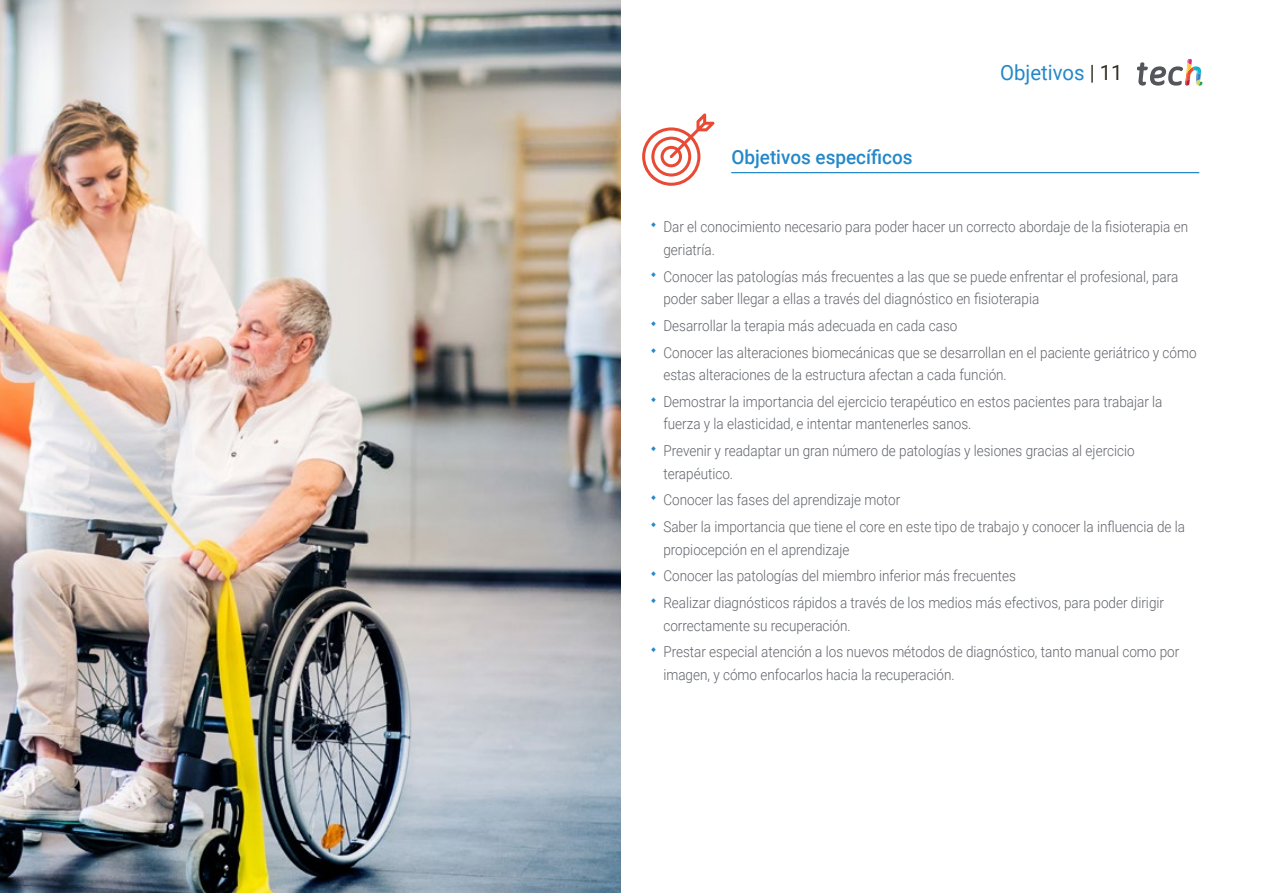
<style>
.page{position:relative;width:1263px;height:893px;background:#fff}
.page>*{position:absolute;margin:0;border:0;box-sizing:border-box;transform-origin:0 0}
.t1{font:21px "Roboto";color:#2488c9}
.t2{font:500 19.5px "Roboto";color:#2488c9}
.t3{font:300 15px/26.7px "Roboto";color:#61646a;scale:.9 1}
.s1{color:#312e20}
</style>
<div class="page">
<svg style="left:642px;top:113px;width:72px;height:73px"></svg>
<hr style="left:731px;top:172px;width:468px;height:1px;background:#2488c9">
<svg style="left:1137px;top:59px;width:65px;height:27px"></svg>
<img style="left:0;top:0;width:621px;height:893px">
<h2 class="t2" style="left:731px;top:144px;width:183px">Objetivos específicos</h2>
<h1 class="t1" style="left:1000px;top:57px;width:124px">Objetivos <span class="s1">| 11</span></h1>
<p class="t3" style="left:663px;top:215px;width:584px;line-height:22.5px">Dar el conocimiento necesario para poder hacer un correcto abordaje de la fisioterapia en geriatría.</p>
<p class="t3" style="left:663px;top:264px;width:573px;line-height:22.5px">Conocer las patologías más frecuentes a las que se puede enfrentar el profesional, para poder saber llegar a ellas a través del diagnóstico en fisioterapia</p>
<p class="t3" style="left:663px;top:312px;width:594px">Desarrollar la terapia más adecuada en cada caso<br>Conocer las alteraciones biomecánicas que se desarrollan en el paciente geriátrico y cómo</p>
<p class="t3" style="left:663px;top:361px;width:556px">estas alteraciones de la estructura afectan a cada función.<br>Demostrar la importancia del ejercicio terapéutico en estos pacientes para trabajar la</p>
<p class="t3" style="left:663px;top:410px;width:525px">fuerza y la elasticidad, e intentar mantenerles sanos.<br>Prevenir y readaptar un gran número de patologías y lesiones gracias al ejercicio</p>
<p class="t3" style="left:663px;top:459px;width:581px">terapéutico.<br>Conocer las fases del aprendizaje motor<br>Saber la importancia que tiene el core en este tipo de trabajo y conocer la influencia de la</p>
<p class="t3" style="left:663px;top:535px;width:558px">propiocepción en el aprendizaje<br>Conocer las patologías del miembro inferior más frecuentes<br>Realizar diagnósticos rápidos a través de los medios más efectivos, para poder dirigir</p>
<p class="t3" style="left:663px;top:611px;width:575px">correctamente su recuperación.<br>Prestar especial atención a los nuevos métodos de diagnóstico, tanto manual como por</p>
<p class="t3" style="left:663px;top:661px;width:325px">imagen, y cómo enfocarlos hacia la recuperación.</p>
</div>
